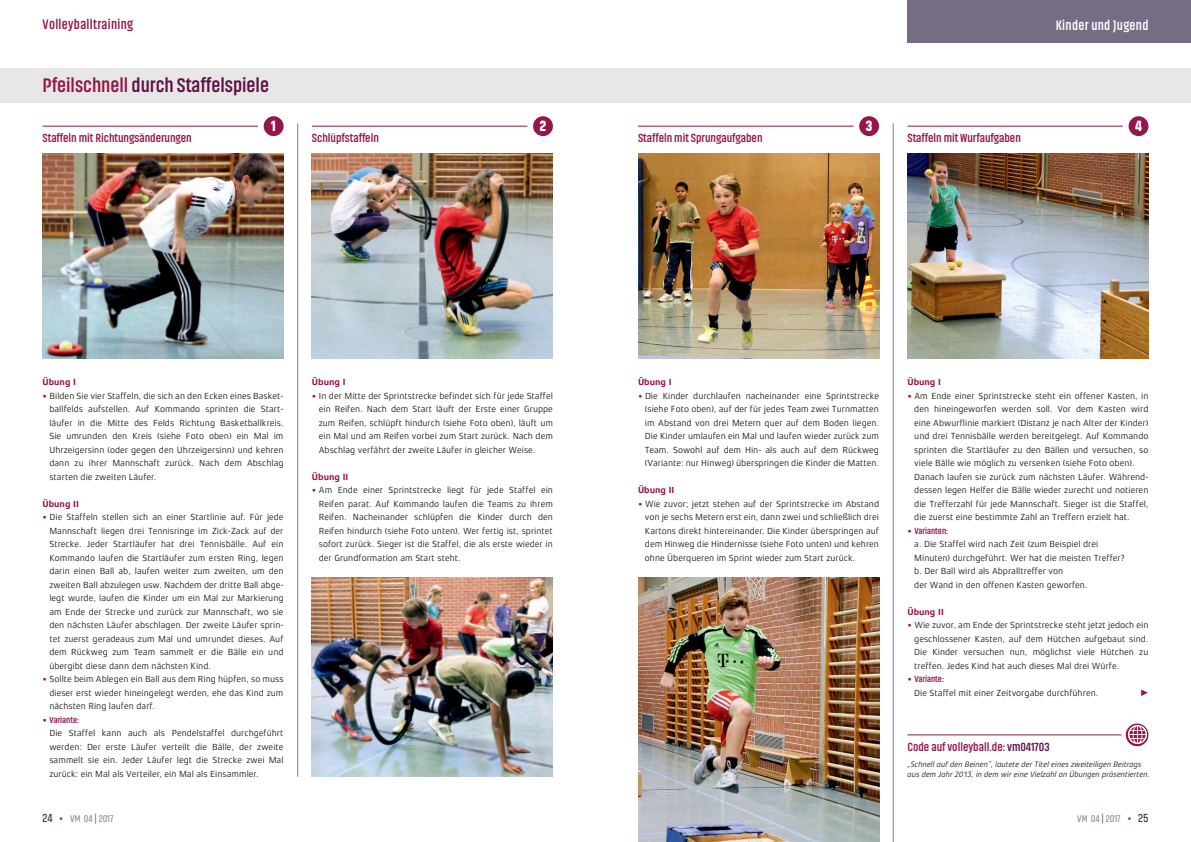
<style>
.page{position:relative;width:1191px;height:842px;background:#fff}
.page>*{position:absolute;margin:0;border:0;box-sizing:border-box;transform-origin:0 0}
.t1{font:700 20px "Akhand";color:#620f45}
.t2{font:900 14.9px "Akhand";color:#fff}
.t3{font:700 14px "Akhand";letter-spacing:.025em;color:#95164c;scale:.95 1}
.t4{font:700 14px "Akhand";letter-spacing:.025em;color:#fff;scale:.95 1}
.t5{font:700 12px "Akhand";color:#95164c}
.t6{font:10px "Akhand";color:#808285}
.t7{font:9px/13.5px "Xenois Sans Pro";color:#231f20;text-align:justify}
.t8{font:700 9px "Xenois Sans Pro";color:#95164c}
.t9{font:700 9px "Akhand";color:#95164c}
.t10{font:9px "Mathematical Pi Six";color:#95164c}
.t11{font:italic 8px/10px "Xenois Sans Pro";color:#231f20;scale:.95 1}
.s1{color:#95164c}
.s2{font-family:"Xenois Sans Pro";font-weight:400}
.s3{font-size:12px;color:#231f20}
.s4{font-size:16px;color:#95164c}
.s5{color:#620f45}
</style>
<div class="page">
<div style="left:907px;top:0;width:284px;height:43px;background:#766d85"></div>
<div style="left:0;top:68px;width:1191px;height:34px;background:#e7e7e6"></div>
<img style="left:43px;top:154px;width:240px;height:204px">
<hr style="left:43px;top:126px;width:215px;height:1px;background:#95164c">
<div style="left:264px;top:116px;width:19px;height:20px;background:#95164c;border-radius:50%"></div>
<img style="left:638px;top:154px;width:241px;height:204px">
<hr style="left:638px;top:126px;width:215px;height:1px;background:#95164c">
<div style="left:859px;top:116px;width:20px;height:20px;background:#95164c;border-radius:50%"></div>
<img style="left:312px;top:154px;width:241px;height:204px">
<hr style="left:312px;top:126px;width:215px;height:1px;background:#95164c">
<div style="left:533px;top:116px;width:20px;height:20px;background:#95164c;border-radius:50%"></div>
<img style="left:907px;top:154px;width:241px;height:204px">
<hr style="left:907px;top:126px;width:216px;height:1px;background:#95164c">
<div style="left:1128px;top:116px;width:20px;height:20px;background:#95164c;border-radius:50%"></div>
<hr style="left:297px;top:123px;width:1px;height:654px;background:#808285">
<hr style="left:893px;top:123px;width:1px;height:719px;background:#808285">
<img style="left:312px;top:578px;width:241px;height:199px">
<img style="left:638px;top:578px;width:241px;height:264px">
<hr style="left:907px;top:734px;width:214px;height:1px;background:#95164c">
<svg style="left:1125px;top:723px;width:23px;height:23px"></svg>
<img style="left:1128px;top:726px;width:18px;height:18px">
<h3 class="t3" style="left:43px;top:19px;width:97px">Volleyballtraining</h3>
<h1 class="t1" style="left:43px;top:77px;width:228px"><span class="s1">Pfeilschnell</span> durch Staffelspiele</h1>
<h3 class="t5" style="left:43px;top:133px;width:151px">Staffeln mit Richtungsänderungen</h3>
<h2 class="t2" style="left:271px;top:117px;width:6px">1</h2>
<h3 class="t5" style="left:312px;top:133px;width:68px">Schlüpfstaffeln</h3>
<h2 class="t2" style="left:540px;top:117px;width:8px">2</h2>
<h3 class="t5" style="left:638px;top:133px;width:126px">Staffeln mit Sprungaufgaben</h3>
<h2 class="t2" style="left:866px;top:117px;width:8px">3</h2>
<h3 class="t5" style="left:907px;top:133px;width:115px">Staffeln mit Wurfaufgaben</h3>
<h3 class="t4" style="left:1055px;top:19px;width:99px">Kinder und Jugend</h3>
<h2 class="t2" style="left:1135px;top:117px;width:8px">4</h2>
<p class="t8" style="left:43px;top:379px;width:35px">Übung I</p>
<p class="t7" style="left:49px;top:390px;width:236px;text-indent:-7px"><span class="s1">•</span> Bilden Sie vier Staffeln, die sich an den Ecken eines Basket&shy;ballfelds aufstellen. Auf Kommando sprinten die Start&shy;läufer in die Mitte des Felds Richtung Basketballkreis.<br>Sie umrunden den Kreis (siehe Foto oben) ein Mal im Uhrzeigersinn (oder gegen den Uhrzeigersinn) und kehren dann zu ihrer Mannschaft zurück. Nach dem Abschlag starten die zweiten Läufer.</p>
<p class="t8" style="left:43px;top:500px;width:38px">Übung II</p>
<p class="t7" style="left:49px;top:511px;width:236px;text-indent:-7px"><span class="s1">•</span> Die Staffeln stellen sich an einer Startlinie auf. Für jede Mannschaft liegen drei Tennisringe im Zick-Zack auf der Strecke. Jeder Startläufer hat drei Tennisbälle. Auf ein Kommando laufen die Startläufer zum ersten Ring, legen darin einen Ball ab, laufen weiter zum zweiten, um den zweiten Ball abzulegen usw. Nachdem der dritte Ball abge&shy;legt wurde, laufen die Kinder um ein Mal zur Markierung am Ende der Strecke und zurück zur Mannschaft, wo sie den nächsten Läufer abschlagen. Der zweite Läufer sprin&shy;tet zuerst geradeaus zum Mal und umrundet dieses. Auf dem Rückweg zum Team sammelt er die Bälle ein und übergibt diese dann dem nächsten Kind.</p>
<p class="t7" style="left:49px;top:673px;width:236px;text-indent:-7px"><span class="s1">•</span> Sollte beim Ablegen ein Ball aus dem Ring hüpfen, so muss dieser erst wieder hineingelegt werden, ehe das Kind zum nächsten Ring laufen darf.</p>
<p class="t9" style="left:43px;top:716px;width:38px"><span class="s2">•</span> Variante:</p>
<p class="t7" style="left:49px;top:727px;width:236px">Die Staffel kann auch als Pendelstaffel durchgeführt werden: Der erste Läufer verteilt die Bälle, der zweite sammelt sie ein. Jeder Läufer legt die Strecke zwei Mal zurück: ein Mal als Verteiler, ein Mal als Einsammler.</p>
<p class="t6" style="left:43px;top:812px;width:72px"><span class="s3">24</span> <span class="s4">•</span> VM 04 <span class="s1">|</span> 2017</p>
<p class="t8" style="left:312px;top:379px;width:35px">Übung I</p>
<p class="t7" style="left:319px;top:390px;width:236px;text-indent:-7px"><span class="s1">•</span> In der Mitte der Sprintstrecke befindet sich für jede Staffel ein Reifen. Nach dem Start läuft der Erste einer Gruppe zum Reifen, schlüpft hindurch (siehe Foto oben), läuft um ein Mal und am Reifen vorbei zum Start zurück. Nach dem Abschlag verfährt der zweite Läufer in gleicher Weise.</p>
<p class="t8" style="left:312px;top:473px;width:38px">Übung II</p>
<p class="t7" style="left:319px;top:484px;width:236px;text-indent:-7px"><span class="s1">•</span> Am Ende einer Sprintstrecke liegt für jede Staffel ein Reifen parat. Auf Kommando laufen die Teams zu ihrem Reifen. Nach einander schlüpfen die Kinder durch den Reifen hindurch (siehe Foto unten). Wer fertig ist, sprintet sofort zurück. Sieger ist die Staffel, die als erste wieder in der Grundformation am Start steht.</p>
<p class="t8" style="left:638px;top:379px;width:35px">Übung I</p>
<p class="t7" style="left:645px;top:390px;width:236px;text-indent:-7px"><span class="s1">•</span> Die Kinder durchlaufen nacheinander eine Sprintstrecke (siehe Foto oben), auf der für jedes Team zwei Turnmatten im Abstand von drei Metern quer auf dem Boden liegen.<br>Die Kinder umlaufen ein Mal und laufen wieder zurück zum Team. Sowohl auf dem Hin- als auch auf dem Rückweg (Variante: nur Hinweg) überspringen die Kinder die Matten.</p>
<p class="t8" style="left:638px;top:487px;width:38px">Übung II</p>
<p class="t7" style="left:645px;top:498px;width:236px;text-indent:-7px"><span class="s1">•</span> Wie zuvor; jetzt stehen auf der Sprintstrecke im Abstand von je sechs Metern erst ein, dann zwei und schließlich drei Kartons direkt hintereinander. Die Kinder überspringen auf dem Hinweg die Hindernisse (siehe Foto unten) und kehren ohne Überqueren im Sprint wieder zum Start zurück.</p>
<p class="t8" style="left:907px;top:379px;width:35px">Übung I</p>
<p class="t7" style="left:914px;top:390px;width:236px;text-align:left;text-indent:-7px"><span class="s1">•</span> Am Ende einer Sprintstrecke steht ein offener Kasten, in den hineingeworfen werden soll. Vor dem Kasten wird eine Abwurflinie markiert (Distanz je nach Alter der Kinder) und drei Tennisbälle werden bereitgelegt. Auf Kommando sprinten die Startläufer zu den Bällen und versuchen, so viele Bälle wie möglich zu versenken (siehe Foto oben).<br>Danach laufen sie zurück zum nächsten Läufer. Während&shy;dessen legen Helfer die Bälle wieder zurecht und notieren die Trefferzahl für jede Mannschaft. Sieger ist die Staffel, die zuerst eine bestimmte Zahl an Treffern erzielt hat.</p>
<p class="t9" style="left:907px;top:527px;width:42px"><span class="s2">•</span> Varianten:</p>
<p class="t7" style="left:914px;top:538px;width:212px;text-align:left">a. Die Staffel wird nach Zeit (zum Beispiel drei Minuten) durchgeführt. Wer hat die meisten Treffer? b. Der Ball wird als Abpralltreffer von<br>der Wand in den offenen Kasten geworfen.</p>
<p class="t8" style="left:907px;top:608px;width:38px">Übung II</p>
<p class="t7" style="left:914px;top:619px;width:236px;text-indent:-7px"><span class="s1">•</span> Wie zuvor, am Ende der Sprintstrecke steht jetzt jedoch ein geschlossener Kasten, auf dem Hütchen aufgebaut sind.<br>Die Kinder versuchen nun, möglichst viele Hütchen zu treffen. Jedes Kind hat auch dieses Mal drei Würfe.</p>
<p class="t9" style="left:907px;top:676px;width:38px"><span class="s2">•</span> Variante:</p>
<p class="t7" style="left:914px;top:687px;width:185px">Die Staffel mit einer Zeitvorgabe durchführen.</p>
<p class="t10" style="left:1141px;top:689px;width:9px">-</p>
<h3 class="t5" style="left:907px;top:742px;width:144px">Code auf volleyball.de: <span class="s5">vm041703</span></h3>
<p class="t11" style="left:907px;top:760px;width:256px">„Schnell auf den Beinen”, lautete der Titel eines zweiteiligen Beitrags aus dem Jahr 2013, in dem wir eine Vielzahl an Übungen präsentierten.</p>
<p class="t6" style="left:1077px;top:812px;width:73px">VM 04 <span class="s1">|</span> 2017 <span class="s4">•</span> <span class="s3">25</span></p>
</div>
